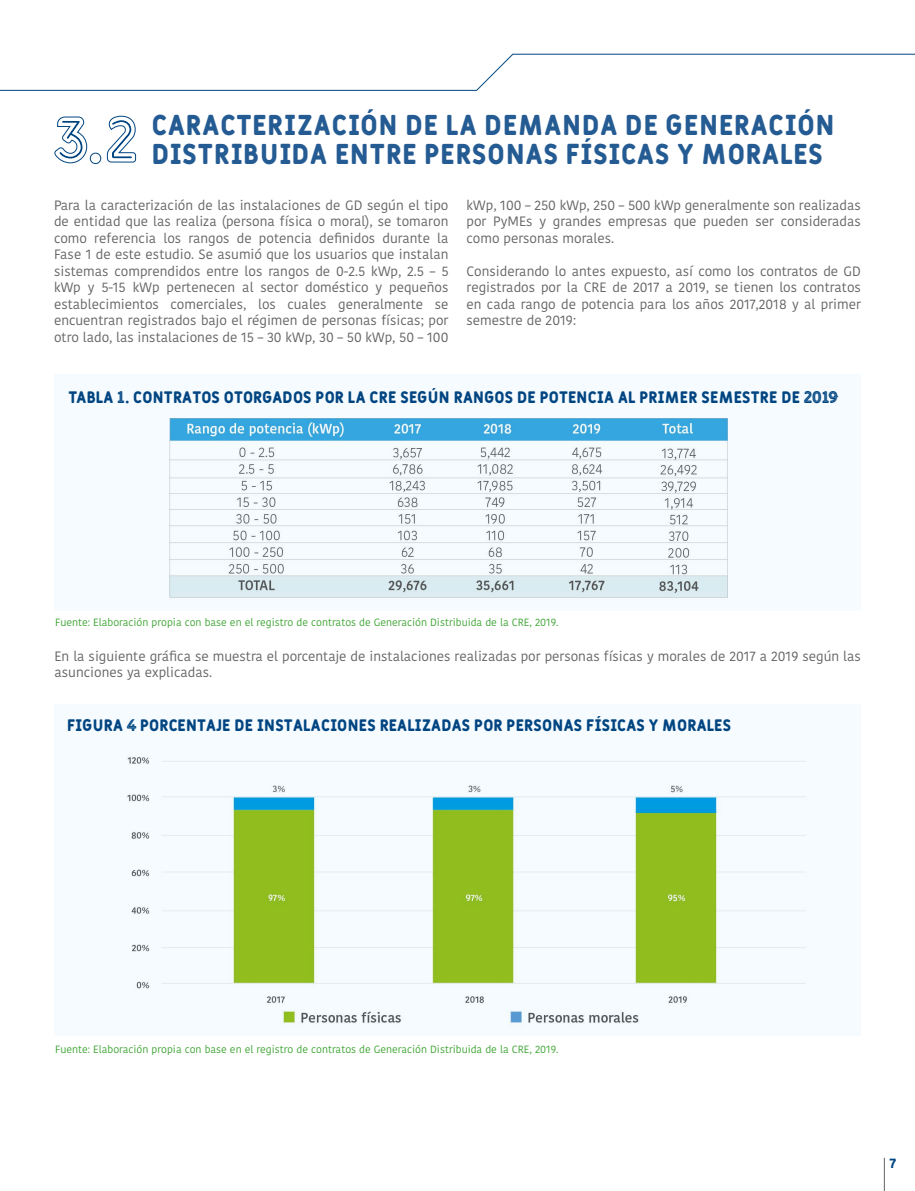
<style>
.page{position:relative;width:915px;height:1191px;background:#fff}
.page>*{position:absolute;margin:0;border:0;box-sizing:border-box;transform-origin:0 0}
.t1{font:28.5px/28.5px "Fulbo Tano";letter-spacing:-.01em;color:#255b93}
.t2{font:16.5px "Fulbo Tano";letter-spacing:-.025em;color:#004581}
.t3{font:13.5px/16.5px "Kohinoor Devanagari";color:#646363;text-align:justify}
.t4{font:700 13.5px "Kohinoor Devanagari";color:#004581}
.t5{font:10.5px "Kohinoor Devanagari";color:#3fa535}
</style>
<div class="page">
<div style="left:54px;top:374px;width:806px;height:236px;background:#f5fbfe"></div>
<div style="left:54px;top:704px;width:806px;height:331px;background:#f5fbfe"></div>
<svg style="left:0;top:54px;width:914px;height:37px"></svg>
<svg style="left:54px;top:116px;width:33px;height:48px"></svg>
<div style="left:90px;top:153px;width:11px;height:11px;border:1px solid #004581;border-radius:50%"></div>
<svg style="left:106px;top:115px;width:30px;height:48px"></svg>
<img style="left:169px;top:419px;width:558px;height:179px">
<img style="left:127px;top:757px;width:678px;height:268px">
<hr style="left:883px;top:1157px;width:1px;height:34px;background:#646363">
<h1 class="t1" style="left:151px;top:112px;width:685px">CARACTERIZACIÓN DE LA DEMANDA DE GENERACIÓN<br>DISTRIBUIDA ENTRE PERSONAS FÍSICAS Y MORALES</h1>
<p class="t3" style="left:54px;top:197px;width:396px">Para la caracterización de las instalaciones de GD según el tipo de entidad que las realiza (persona física o moral), se tomaron como referencia los rangos de potencia definidos durante la Fase 1 de este estudio. Se asumió que los usuarios que instalan sistemas comprendidos entre los rangos de 0-2.5 kWp, 2.5 – 5 kWp y 5-15 kWp pertenecen al sector doméstico y pequeños establecimientos comerciales, los cuales generalmente se encuentran registrados bajo el régimen de personas físicas; por otro lado, las instalaciones de 15 – 30 kWp, 30 – 50 kWp, 50 – 100</p>
<p class="t3" style="left:466px;top:197px;width:396px">kWp, 100 – 250 kWp, 250 – 500 kWp generalmente son realizadas por PyMEs y grandes empresas que pueden ser consideradas como personas morales.</p>
<p class="t3" style="left:466px;top:263px;width:396px">Considerando lo antes expuesto, así como los contratos de GD registrados por la CRE de 2017 a 2019, se tienen los contratos en cada rango de potencia para los años 2017,2018 y al primer semestre de 2019:</p>
<p class="t2" style="left:68px;top:387px;width:771px">TABLA 1. CONTRATOS OTORGADOS POR LA CRE SEGÚN RANGOS DE POTENCIA AL PRIMER SEMESTRE DE 2019</p>
<p class="t5" style="left:55px;top:616px;width:504px">Fuente: Elaboración propia con base en el registro de contratos de Generación Distribuida de la CRE, 2019.</p>
<p class="t3" style="left:54px;top:648px;width:807px">En la siguiente gráfica se muestra el porcentaje de instalaciones realizadas por personas físicas y morales de 2017 a 2019 según las asunciones ya explicadas.</p>
<p class="t2" style="left:67px;top:715px;width:665px">FIGURA 4 PORCENTAJE DE INSTALACIONES REALIZADAS POR PERSONAS FÍSICAS Y MORALES</p>
<p class="t5" style="left:55px;top:1043px;width:504px">Fuente: Elaboración propia con base en el registro de contratos de Generación Distribuida de la CRE, 2019.</p>
<p class="t4" style="left:889px;top:1151px;width:8px">7</p>
</div>
